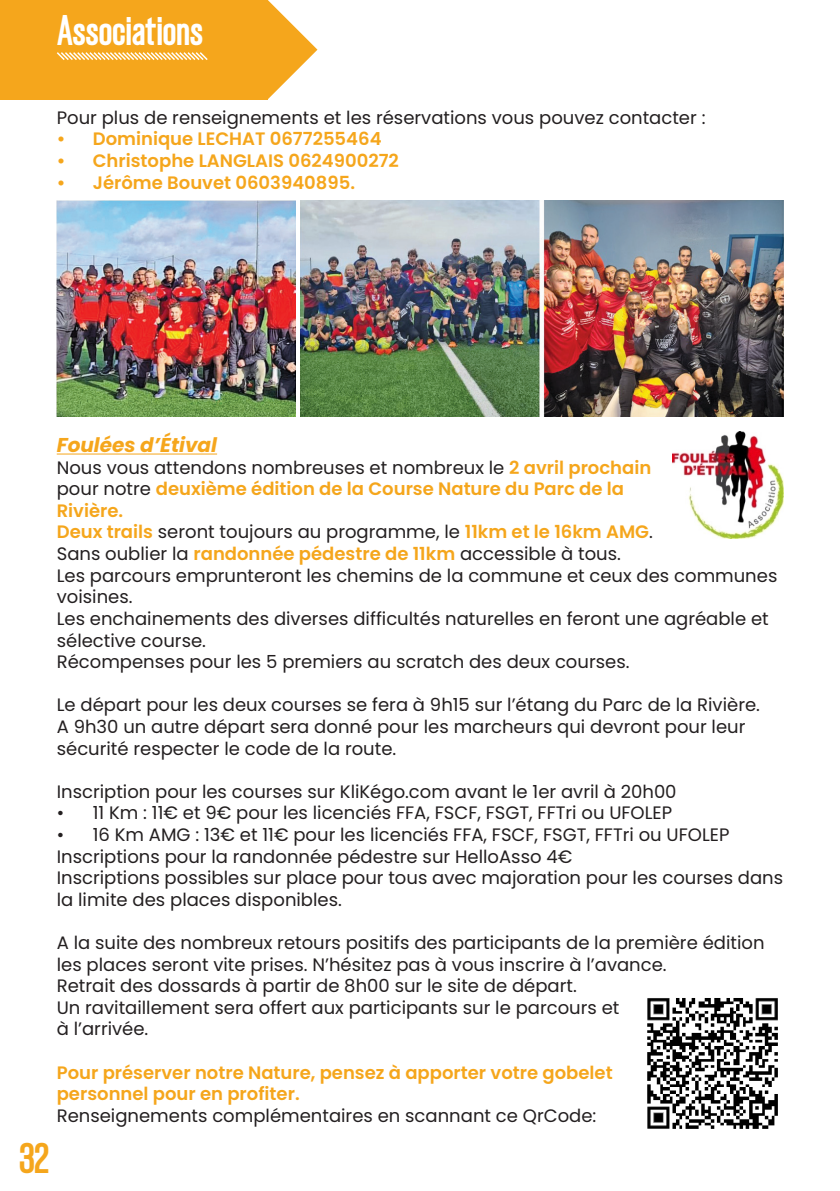
<style>
.page{position:relative;width:840px;height:1191px;background:#fff}
.page>*{position:absolute;margin:0;border:0;box-sizing:border-box;transform-origin:0 0}
.t1{font:800 40px "Gatty";color:#fff}
.t2{font:800 40px "Gatty";color:#f5a61c}
.t3{font:italic 700 20px "Poppins";color:#f5a61c}
.t4{font:18px/21.6px "Poppins";color:#231f20}
.t5{font:600 18px/21.6px "Poppins";color:#f5a61c}
.s1{font-weight:400;color:#231f20}
.s2{font-weight:600;color:#f5a61c}
</style>
<div class="page">
<div style="left:0;top:0;width:268px;height:99px;background:#f5a61c"></div>
<svg style="left:268px;top:0;width:49px;height:99px"></svg>
<svg style="left:56px;top:52px;width:152px;height:8px"></svg>
<hr style="left:57px;top:453px;width:160px;height:1px;background:#f5a61c">
<img style="left:647px;top:998px;width:131px;height:131px">
<img style="left:672px;top:431px;width:110px;height:107px">
<img style="left:300px;top:201px;width:482px;height:215px">
<img style="left:57px;top:201px;width:239px;height:215px">
<p class="t1" style="left:57px;top:6px;width:148px">Associations</p>
<p class="t4" style="left:57px;top:107px;width:650px">Pour plus de renseignements et les réservations vous pouvez contacter :</p>
<p class="t5" style="left:57px;top:128px;width:326px">• Dominique LECHAT 0677255464</p>
<p class="t5" style="left:57px;top:150px;width:343px">• Christophe LANGLAIS 0624900272</p>
<p class="t5" style="left:57px;top:172px;width:299px">• Jérôme Bouvet 0603940895.</p>
<p class="t2" style="left:20px;top:1134px;width:31px">32</p>
<p class="t3" style="left:57px;top:433px;width:162px">Foulées d’Étival</p>
<p class="t5" style="left:57px;top:456px;width:595px"><span class="s1">Nous vous attendons nombreuses et nombreux le</span> 2 avril prochain <span class="s1">pour notre</span> deuxième édition de la Course Nature du Parc de la<br>Rivière.</p>
<p class="t4" style="left:57px;top:521px;width:597px"><span class="s2">Deux trails</span> seront toujours au programme, le <span class="s2">11km et le 16km AMG</span>.<br>Sans oublier la <span class="s2">randonnée pédestre de 11km</span> accessible à tous.</p>
<p class="t4" style="left:57px;top:564px;width:721px">Les parcours emprunteront les chemins de la commune et ceux des communes voisines.</p>
<p class="t4" style="left:57px;top:608px;width:713px">Les enchainements des diverses difficultés naturelles en feront une agréable et sélective course.</p>
<p class="t4" style="left:57px;top:651px;width:574px">Récompenses pour les 5 premiers au scratch des deux courses.</p>
<p class="t4" style="left:57px;top:694px;width:704px">Le départ pour les deux courses se fera à 9h15 sur l’étang du Parc de la Rivière.</p>
<p class="t4" style="left:57px;top:716px;width:689px">A 9h30 un autre départ sera donné pour les marcheurs qui devront pour leur sécurité respecter le code de la route.</p>
<p class="t4" style="left:57px;top:780px;width:621px">Inscription pour les courses sur KliKégo.com avant le 1er avril à 20h00</p>
<p class="t4" style="left:57px;top:802px;width:616px">• 11 Km : 11€ et 9€ pour les licenciés FFA, FSCF, FSGT, FFTri ou UFOLEP</p>
<p class="t4" style="left:57px;top:824px;width:673px">• 16 Km AMG : 13€ et 11€ pour les licenciés FFA, FSCF, FSGT, FFTri ou UFOLEP</p>
<p class="t4" style="left:57px;top:845px;width:517px">Inscriptions pour la randonnée pédestre sur HelloAsso 4€</p>
<p class="t4" style="left:57px;top:867px;width:727px">Inscriptions possibles sur place pour tous avec majoration pour les courses dans la limite des places disponibles.</p>
<p class="t4" style="left:57px;top:932px;width:708px">A la suite des nombreux retours positifs des participants de la première édition les places seront vite prises. N’hésitez pas à vous inscrire à l’avance.</p>
<p class="t4" style="left:57px;top:975px;width:521px">Retrait des dossards à partir de 8h00 sur le site de départ.</p>
<p class="t4" style="left:57px;top:996px;width:564px">Un ravitaillement sera offert aux participants sur le parcours et à l’arrivée.</p>
<p class="t5" style="left:57px;top:1061px;width:557px">Pour préserver notre Nature, pensez à apporter votre gobelet personnel pour en profiter.</p>
<p class="t4" style="left:57px;top:1104px;width:541px">Renseignements complémentaires en scannant ce QrCode:</p>
</div>
